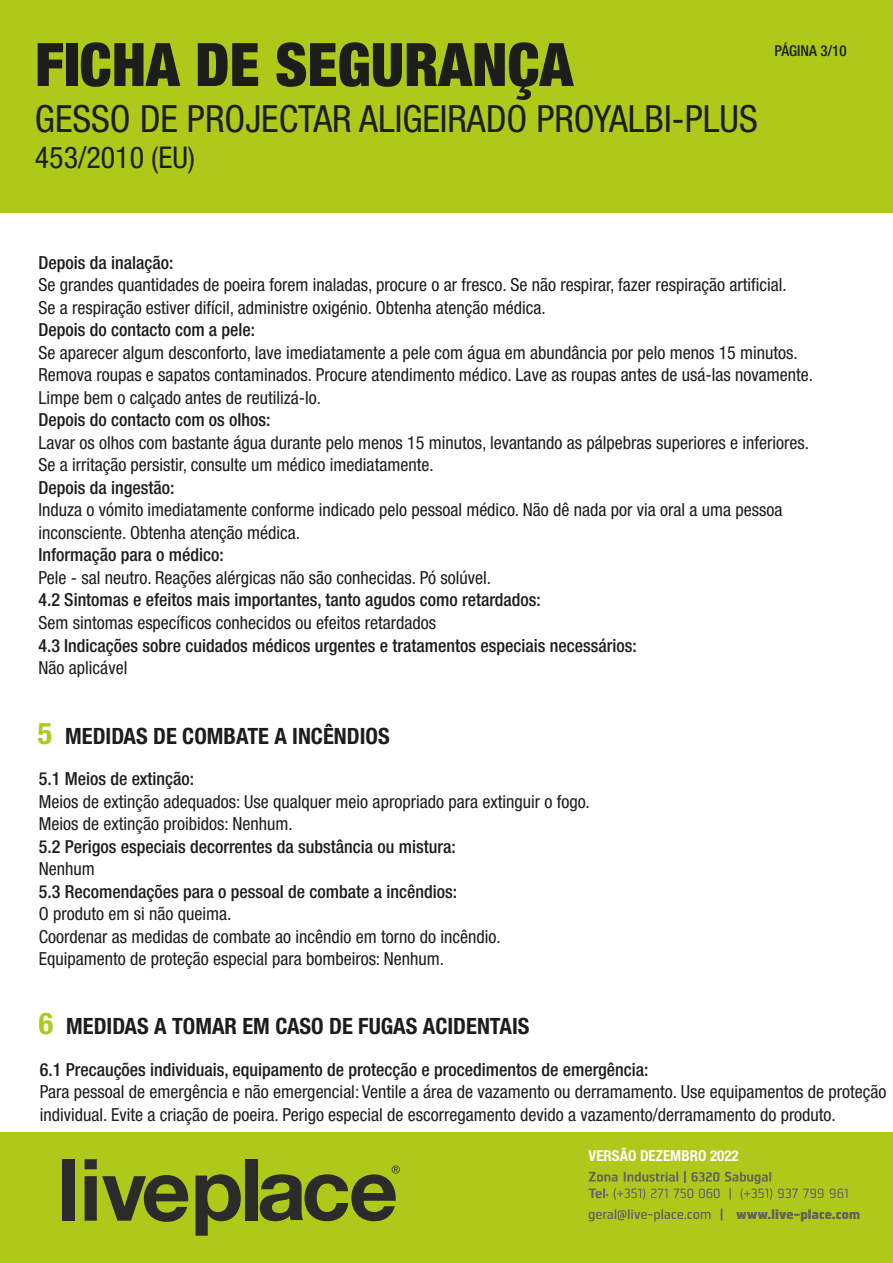
<style>
.page{position:relative;width:893px;height:1263px;background:#fff}
.page>*{position:absolute;margin:0;border:0;box-sizing:border-box;transform-origin:0 0}
.t1{font:900 condensed 60px "Helvetica Neue LT Pro";color:#1d1d1b}
.t2{font:condensed 37.5px "Helvetica Neue LT Pro";color:#1d1d1b}
.t3{font:condensed 30px "Helvetica Neue LT Pro";color:#1d1d1b}
.t4{font:700 condensed 22.5px "Helvetica Neue LT Pro";color:#1d1d1b}
.t5{font:condensed 18px/22.5px "Helvetica Neue LT Pro";color:#1d1d1b}
.t6{font:500 condensed 18px "Helvetica Neue LT Pro";color:#1d1d1b}
.t7{font:700 condensed 15px "Helvetica Neue LT Pro";color:#fff}
.t8{font:500 condensed 15px "Helvetica Neue LT Pro";color:#1d1d1b}
.s1{font-size:30px;color:#aec91a}
</style>
<div class="page">
<div style="left:0;top:0;width:893px;height:213px;background:#aec91a"></div>
<div style="left:0;top:1132px;width:893px;height:131px;background:#aec91a"></div>
<div style="left:62px;top:1159px;width:13px;height:62px;background:#2b2b2a"></div>
<svg style="left:85px;top:1159px;width:104px;height:63px"></svg>
<svg style="left:196px;top:1174px;width:45px;height:62px"></svg>
<div style="left:245px;top:1159px;width:12px;height:62px;background:#2b2b2a"></div>
<svg style="left:260px;top:1165px;width:140px;height:56px"></svg>
<svg style="left:589px;top:1171px;width:183px;height:29px"></svg>
<svg style="left:778px;top:1188px;width:45px;height:10px"></svg>
<svg style="left:830px;top:1188px;width:17px;height:10px"></svg>
<svg style="left:589px;top:1208px;width:133px;height:13px"></svg>
<svg style="left:736px;top:1209px;width:123px;height:12px"></svg>
<h1 class="t1" style="left:35px;top:28px;width:539px">FICHA DE SEGURANÇA</h1>
<h2 class="t2" style="left:35px;top:97px;width:724px">GESSO DE PROJECTAR ALIGEIRADO PROYALBI-PLUS</h2>
<h3 class="t3" style="left:35px;top:140px;width:162px">453/2010 (EU)</h3>
<p class="t8" style="left:774px;top:41px;width:74px">PÁGINA 3/10</p>
<p class="t6" style="left:38px;top:252px;width:136px">Depois da inalação:</p>
<p class="t5" style="left:38px;top:274px;width:750px">Se grandes quantidades de poeira forem inaladas, procure o ar fresco. Se não respirar, fazer respiração artificial.<br>Se a respiração estiver difícil, administre oxigénio. Obtenha atenção médica.</p>
<p class="t6" style="left:38px;top:319px;width:218px">Depois do contacto com a pele:</p>
<p class="t5" style="left:38px;top:341px;width:776px">Se aparecer algum desconforto, lave imediatamente a pele com água em abundância por pelo menos 15 minutos.<br>Remova roupas e sapatos contaminados. Procure atendimento médico. Lave as roupas antes de usá-las novamente.<br>Limpe bem o calçado antes de reutilizá-lo.</p>
<p class="t6" style="left:38px;top:409px;width:234px">Depois do contacto com os olhos:</p>
<p class="t5" style="left:38px;top:431px;width:772px">Lavar os olhos com bastante água durante pelo menos 15 minutos, levantando as pálpebras superiores e inferiores.<br>Se a irritação persistir, consulte um médico imediatamente.</p>
<p class="t6" style="left:38px;top:477px;width:137px">Depois da ingestão:</p>
<p class="t5" style="left:38px;top:499px;width:745px">Induza o vómito imediatamente conforme indicado pelo pessoal médico. Não dê nada por via oral a uma pessoa inconsciente. Obtenha atenção médica.</p>
<p class="t6" style="left:38px;top:544px;width:187px">Informação para o médico:</p>
<p class="t5" style="left:38px;top:566px;width:454px">Pele - sal neutro. Reações alérgicas não são conhecidas. Pó solúvel.</p>
<p class="t6" style="left:38px;top:589px;width:504px">4.2 Sintomas e efeitos mais importantes, tanto agudos como retardados:</p>
<p class="t5" style="left:38px;top:611px;width:399px">Sem sintomas específicos conhecidos ou efeitos retardados</p>
<p class="t6" style="left:38px;top:634px;width:600px">4.3 Indicações sobre cuidados médicos urgentes e tratamentos especiais necessários:</p>
<p class="t5" style="left:38px;top:656px;width:90px">Não aplicável</p>
<p class="t4" style="left:38px;top:722px;width:353px"><span class="s1">5</span> MEDIDAS DE COMBATE A INCÊNDIOS</p>
<p class="t6" style="left:39px;top:768px;width:157px">5.1 Meios de extinção:</p>
<p class="t5" style="left:39px;top:790px;width:553px">Meios de extinção adequados: Use qualquer meio apropriado para extinguir o fogo.<br>Meios de extinção proibidos: Nenhum.</p>
<p class="t6" style="left:39px;top:836px;width:418px">5.2 Perigos especiais decorrentes da substância ou mistura:</p>
<p class="t5" style="left:39px;top:858px;width:57px">Nenhum</p>
<p class="t6" style="left:39px;top:881px;width:420px">5.3 Recomendações para o pessoal de combate a incêndios:</p>
<p class="t5" style="left:39px;top:903px;width:463px">O produto em si não queima.<br>Coordenar as medidas de combate ao incêndio em torno do incêndio.<br>Equipamento de proteção especial para bombeiros: Nenhum.</p>
<p class="t4" style="left:39px;top:1013px;width:492px"><span class="s1">6</span> MEDIDAS A TOMAR EM CASO DE FUGAS ACIDENTAIS</p>
<p class="t6" style="left:40px;top:1058px;width:610px">6.1 Precauções individuais, equipamento de protecção e procedimentos de emergência:</p>
<p class="t5" style="left:40px;top:1080px;width:848px">Para pessoal de emergência e não emergencial: Ventile a área de vazamento ou derramamento. Use equipamentos de proteção individual. Evite a criação de poeira. Perigo especial de escorregamento devido a vazamento/derramamento do produto.</p>
<p class="t7" style="left:589px;top:1147px;width:152px">VERSÃO DEZEMBRO 2022</p>
</div>
